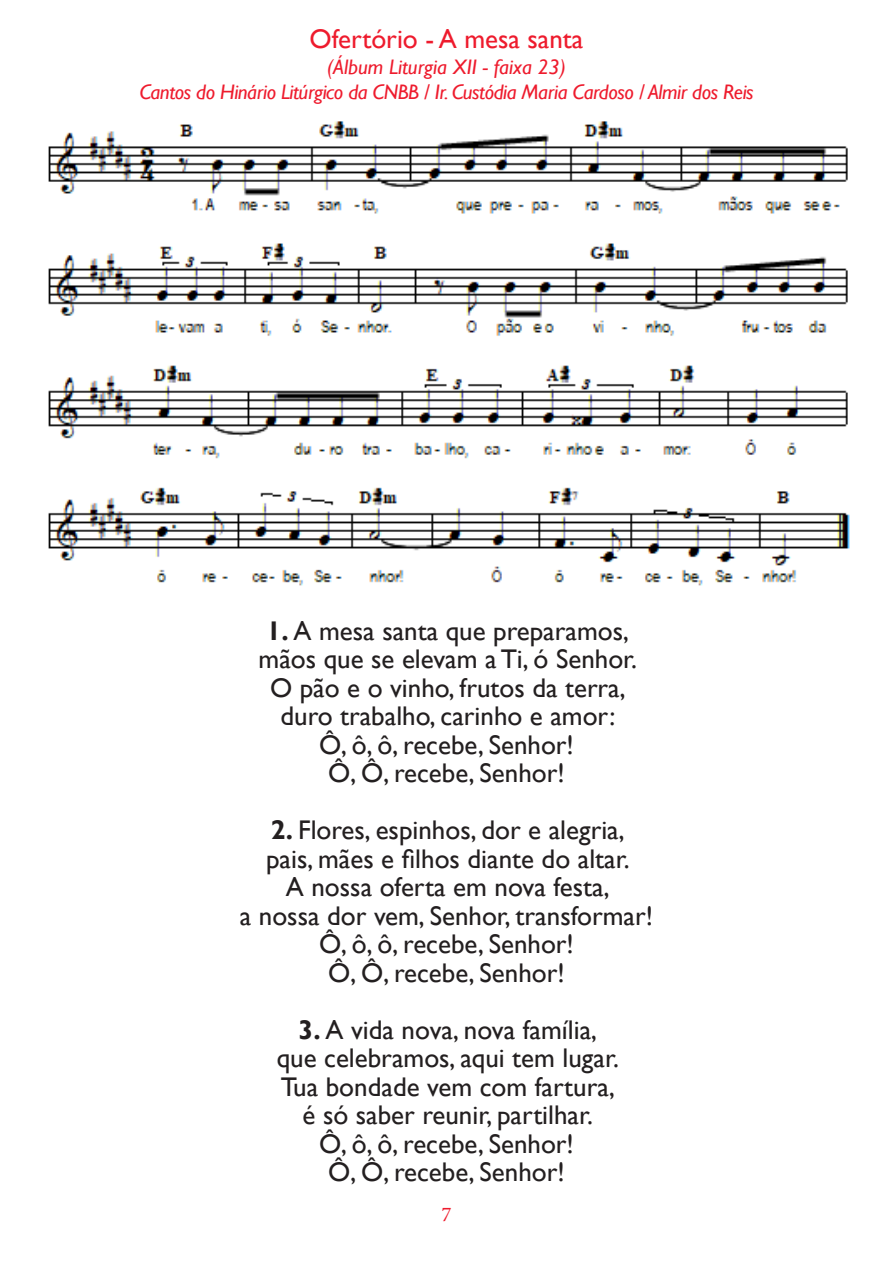
<style>
.page{position:relative;width:893px;height:1263px;background:#fff}
.page>*{position:absolute;margin:0;border:0;box-sizing:border-box;transform-origin:0 0}
.Música{font:27px/28.5px "Gill Sans";color:#231f20;text-align:center}
.NOME_DA_MÚSICA{font:27px "Gill Sans";color:#ee1b2d}
.itálico{font:italic 21px "Gill Sans";letter-spacing:-.02em;color:#ee1b2d}
.itálico-2{font:italic 21px "Gill Sans";color:#ee1b2d}
.t1{font:21px "Minion Pro";color:#ee1b2d}
.s1{font-weight:700}
</style>
<div class="page">
<img style="left:48px;top:121px;width:802px;height:465px">
<p class="NOME_DA_MÚSICA" style="left:310px;top:24px;width:275px">Ofertório - A mesa santa</p>
<p class="itálico-2" style="left:327px;top:54px;width:240px">(Álbum Liturgia XII - faixa 23)</p>
<p class="itálico" style="left:139px;top:79px;width:616px">Cantos do Hinário Litúrgico da CNBB / Ir. Custódia Maria Cardoso / Almir dos Reis</p>
<p class="Música" style="left:259px;top:617px;width:380px"><span class="s1">1.</span> A mesa santa que preparamos, mãos que se elevam a Ti, ó Senhor.<br>O pão e o vinho, frutos da terra, duro trabalho, carinho e amor:<br>Ô, ô, ô, recebe, Senhor!<br>Ô, Ô, recebe, Senhor!</p>
<p class="Música" style="left:240px;top:816px;width:415px"><span class="s1">2.</span> Flores, espinhos, dor e alegria,<br>pais, mães e filhos diante do altar.<br>A nossa oferta em nova festa,<br>a nossa dor vem, Senhor, transformar!<br>Ô, ô, ô, recebe, Senhor!<br>Ô, Ô, recebe, Senhor!</p>
<p class="Música" style="left:277px;top:1016px;width:344px"><span class="s1">3.</span> A vida nova, nova família, que celebramos, aqui tem lugar.<br>Tua bondade vem com fartura, é só saber reunir, partilhar.<br>Ô, ô, ô, recebe, Senhor!<br>Ô, Ô, recebe, Senhor!</p>
<p class="t1" style="left:441px;top:1200px;width:12px">7</p>
</div>
